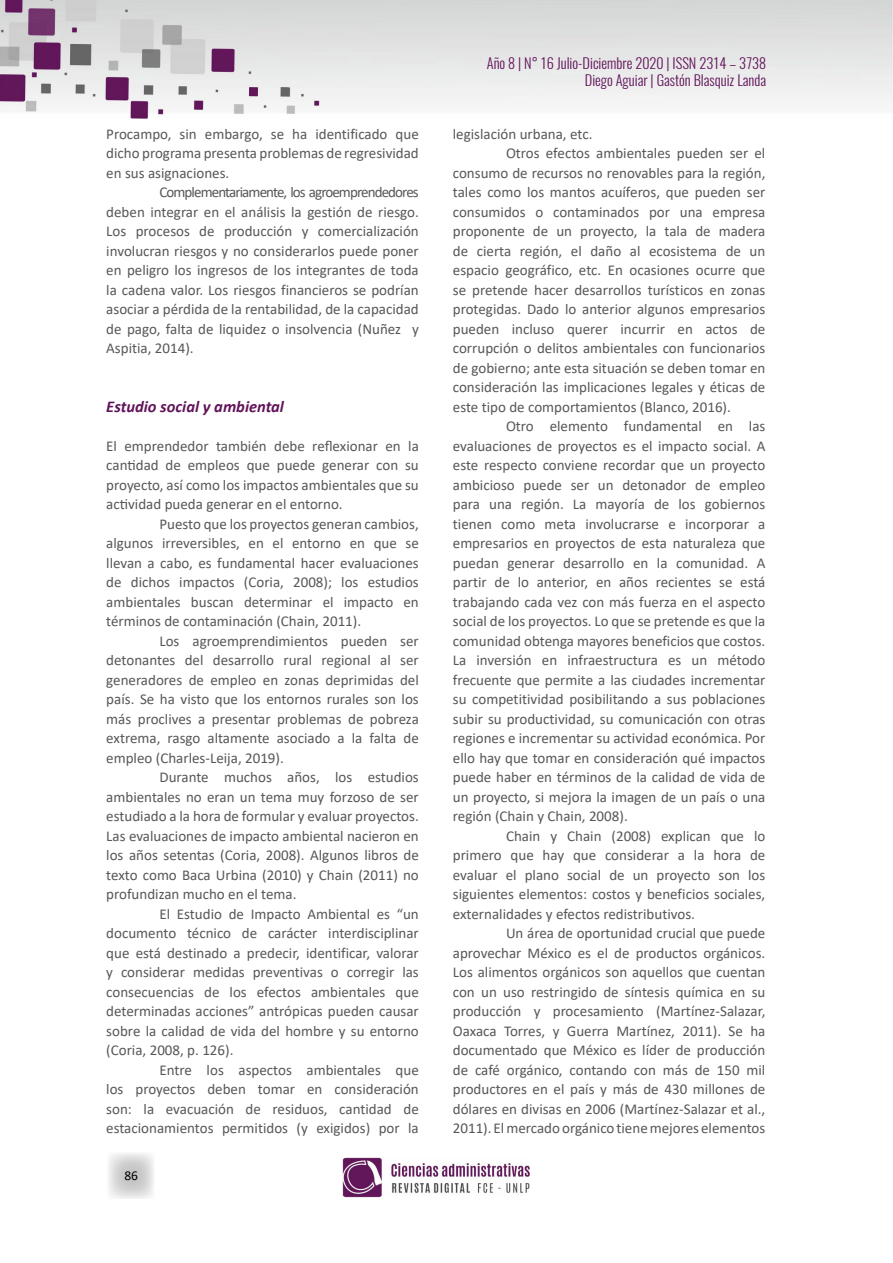
<style>
.page{position:relative;width:893px;height:1263px;background:#fff}
.page>*{position:absolute;margin:0;border:0;box-sizing:border-box;transform-origin:0 0}
.t1{font:italic 700 16.5px "Calibri";color:#61135a}
.t2{font:15px/19.5px "Calibri";color:#575756;text-align:justify}
.t3{font:300 14.4px/17.2px "Oswald";color:#61135a;text-align:right}
.t4{font:13.5px "Calibri";color:#000}
</style>
<div class="page">
<svg style="left:108px;top:1153px;width:46px;height:46px"></svg>
<img style="left:0;top:0;width:893px;height:118px">
<img style="left:342px;top:1157px;width:187px;height:41px">
<p class="t2" style="left:106px;top:124px;width:314px">Procampo, sin embargo, se ha identificado que dicho programa presenta problemas de regresividad en sus asignaciones.</p>
<p class="t2" style="left:106px;top:182px;width:314px;text-indent:53px">Complementariamente, los agroemprendedores deben integrar en el análisis la gestión de riesgo.<br>Los procesos de producción y comercialización involucran riesgos y no considerarlos puede poner en peligro los ingresos de los integrantes de toda la cadena valor. Los riesgos financieros se podrían asociar a pérdida de la rentabilidad, de la capacidad de pago, falta de liquidez o insolvencia (Nuñez y Aspitia, 2014).</p>
<p class="t1" style="left:106px;top:395px;width:179px">Estudio social y ambiental</p>
<p class="t2" style="left:106px;top:436px;width:314px">El emprendedor también debe reflexionar en la cantidad de empleos que puede generar con su proyecto, así como los impactos ambientales que su actividad pueda generar en el entorno.</p>
<p class="t2" style="left:106px;top:514px;width:314px;text-indent:53px">Puesto que los proyectos generan cambios, algunos irreversibles, en el entorno en que se llevan a cabo, es fundamental hacer evaluaciones de dichos impactos (Coria, 2008); los estudios ambientales buscan determinar el impacto en términos de contaminación (Chain, 2011).</p>
<p class="t2" style="left:106px;top:631px;width:314px;text-indent:53px">Los agroemprendimientos pueden ser detonantes del desarrollo rural regional al ser generadores de empleo en zonas deprimidas del país. Se ha visto que los entornos rurales son los más proclives a presentar problemas de pobreza extrema, rasgo altamente asociado a la falta de empleo (Charles-Leija, 2019).</p>
<p class="t2" style="left:106px;top:767px;width:314px;text-indent:53px">Durante muchos años, los estudios ambientales no eran un tema muy forzoso de ser estudiado a la hora de formular y evaluar proyectos.<br>Las evaluaciones de impacto ambiental nacieron en los años setentas (Coria, 2008). Algunos libros de texto como Baca Urbina (2010) y Chain (2011) no profundizan mucho en el tema.</p>
<p class="t2" style="left:106px;top:904px;width:314px;text-indent:53px">El Estudio de Impacto Ambiental es “un documento técnico de carácter interdisciplinar que está destinado a predecir, identificar, valorar y considerar medidas preventivas o corregir las consecuencias de los efectos ambientales que determinadas acciones” antrópicas pueden causar sobre la calidad de vida del hombre y su entorno (Coria, 2008, p. 126).</p>
<p class="t2" style="left:106px;top:1060px;width:314px;text-indent:53px">Entre los aspectos ambientales que los proyectos deben tomar en consideración son: la evacuación de residuos, cantidad de estacionamientos permitidos (y exigidos) por la</p>
<p class="t4" style="left:124px;top:1166px;width:15px">86</p>
<p class="t3" style="left:487px;top:52px;width:281px">Año 8 | N° 16 Julio-Diciembre 2020 | ISSN 2314 – 3738<br>Diego Aguiar | Gastón Blasquiz Landa</p>
<p class="t2" style="left:453px;top:124px;width:141px">legislación urbana, etc.</p>
<p class="t2" style="left:506px;top:143px;width:261px">Otros efectos ambientales pueden ser el</p>
<p class="t2" style="left:453px;top:163px;width:314px">consumo de recursos no renovables para la región,</p>
<p class="t2" style="left:453px;top:182px;width:314px">tales como los mantos acuíferos, que pueden ser</p>
<p class="t2" style="left:453px;top:202px;width:314px">consumidos o contaminados por una empresa</p>
<p class="t2" style="left:453px;top:221px;width:314px">proponente de un proyecto, la tala de madera</p>
<p class="t2" style="left:453px;top:241px;width:314px">de cierta región, el daño al ecosistema de un</p>
<p class="t2" style="left:453px;top:260px;width:314px">espacio geográfico, etc. En ocasiones ocurre que</p>
<p class="t2" style="left:453px;top:280px;width:314px">se pretende hacer desarrollos turísticos en zonas</p>
<p class="t2" style="left:453px;top:299px;width:314px">protegidas. Dado lo anterior algunos empresarios</p>
<p class="t2" style="left:453px;top:319px;width:314px">pueden incluso querer incurrir en actos de</p>
<p class="t2" style="left:453px;top:338px;width:314px">corrupción o delitos ambientales con funcionarios</p>
<p class="t2" style="left:453px;top:358px;width:314px">de gobierno; ante esta situación se deben tomar en</p>
<p class="t2" style="left:453px;top:377px;width:314px">consideración las implicaciones legales y éticas de</p>
<p class="t2" style="left:453px;top:397px;width:280px">este tipo de comportamientos (Blanco, 2016).</p>
<p class="t2" style="left:506px;top:416px;width:261px">Otro elemento fundamental en las</p>
<p class="t2" style="left:453px;top:436px;width:314px">evaluaciones de proyectos es el impacto social. A</p>
<p class="t2" style="left:453px;top:455px;width:314px">este respecto conviene recordar que un proyecto</p>
<p class="t2" style="left:453px;top:475px;width:314px">ambicioso puede ser un detonador de empleo</p>
<p class="t2" style="left:453px;top:494px;width:314px">para una región. La mayoría de los gobiernos</p>
<p class="t2" style="left:453px;top:514px;width:314px">tienen como meta involucrarse e incorporar a</p>
<p class="t2" style="left:453px;top:533px;width:314px">empresarios en proyectos de esta naturaleza que</p>
<p class="t2" style="left:453px;top:553px;width:314px">puedan generar desarrollo en la comunidad. A</p>
<p class="t2" style="left:453px;top:572px;width:314px">partir de lo anterior, en años recientes se está</p>
<p class="t2" style="left:453px;top:592px;width:314px">trabajando cada vez con más fuerza en el aspecto</p>
<p class="t2" style="left:453px;top:611px;width:314px">social de los proyectos. Lo que se pretende es que la</p>
<p class="t2" style="left:453px;top:631px;width:314px">comunidad obtenga mayores beneficios que costos.</p>
<p class="t2" style="left:453px;top:650px;width:314px">La inversión en infraestructura es un método</p>
<p class="t2" style="left:453px;top:670px;width:314px">frecuente que permite a las ciudades incrementar</p>
<p class="t2" style="left:453px;top:689px;width:314px">su competitividad posibilitando a sus poblaciones</p>
<p class="t2" style="left:453px;top:709px;width:314px">subir su productividad, su comunicación con otras</p>
<p class="t2" style="left:453px;top:728px;width:314px">regiones e incrementar su actividad económica. Por</p>
<p class="t2" style="left:453px;top:748px;width:314px">ello hay que tomar en consideración qué impactos</p>
<p class="t2" style="left:453px;top:767px;width:314px">puede haber en términos de la calidad de vida de</p>
<p class="t2" style="left:453px;top:787px;width:314px">un proyecto, si mejora la imagen de un país o una</p>
<p class="t2" style="left:453px;top:806px;width:176px">región (Chain y Chain, 2008).</p>
<p class="t2" style="left:506px;top:826px;width:261px">Chain y Chain (2008) explican que lo</p>
<p class="t2" style="left:453px;top:845px;width:314px">primero que hay que considerar a la hora de</p>
<p class="t2" style="left:453px;top:865px;width:314px">evaluar el plano social de un proyecto son los</p>
<p class="t2" style="left:453px;top:884px;width:314px">siguientes elementos: costos y beneficios sociales,</p>
<p class="t2" style="left:453px;top:904px;width:244px">externalidades y efectos redistributivos.</p>
<p class="t2" style="left:506px;top:923px;width:261px">Un área de oportunidad crucial que puede</p>
<p class="t2" style="left:453px;top:943px;width:314px">aprovechar México es el de productos orgánicos.</p>
<p class="t2" style="left:453px;top:962px;width:314px">Los alimentos orgánicos son aquellos que cuentan</p>
<p class="t2" style="left:453px;top:982px;width:314px">con un uso restringido de síntesis química en su</p>
<p class="t2" style="left:453px;top:1001px;width:314px">producción y procesamiento (Martínez-Salazar,</p>
<p class="t2" style="left:453px;top:1021px;width:314px">Oaxaca Torres, y Guerra Martínez, 2011). Se ha</p>
<p class="t2" style="left:453px;top:1040px;width:314px">documentado que México es líder de producción</p>
<p class="t2" style="left:453px;top:1060px;width:314px">de café orgánico, contando con más de 150 mil</p>
<p class="t2" style="left:453px;top:1079px;width:314px">productores en el país y más de 430 millones de</p>
<p class="t2" style="left:453px;top:1099px;width:314px">dólares en divisas en 2006 (Martínez-Salazar et al.,</p>
<p class="t2" style="left:453px;top:1118px;width:314px">2011). El mercado orgánico tiene mejores elementos</p>
</div>
